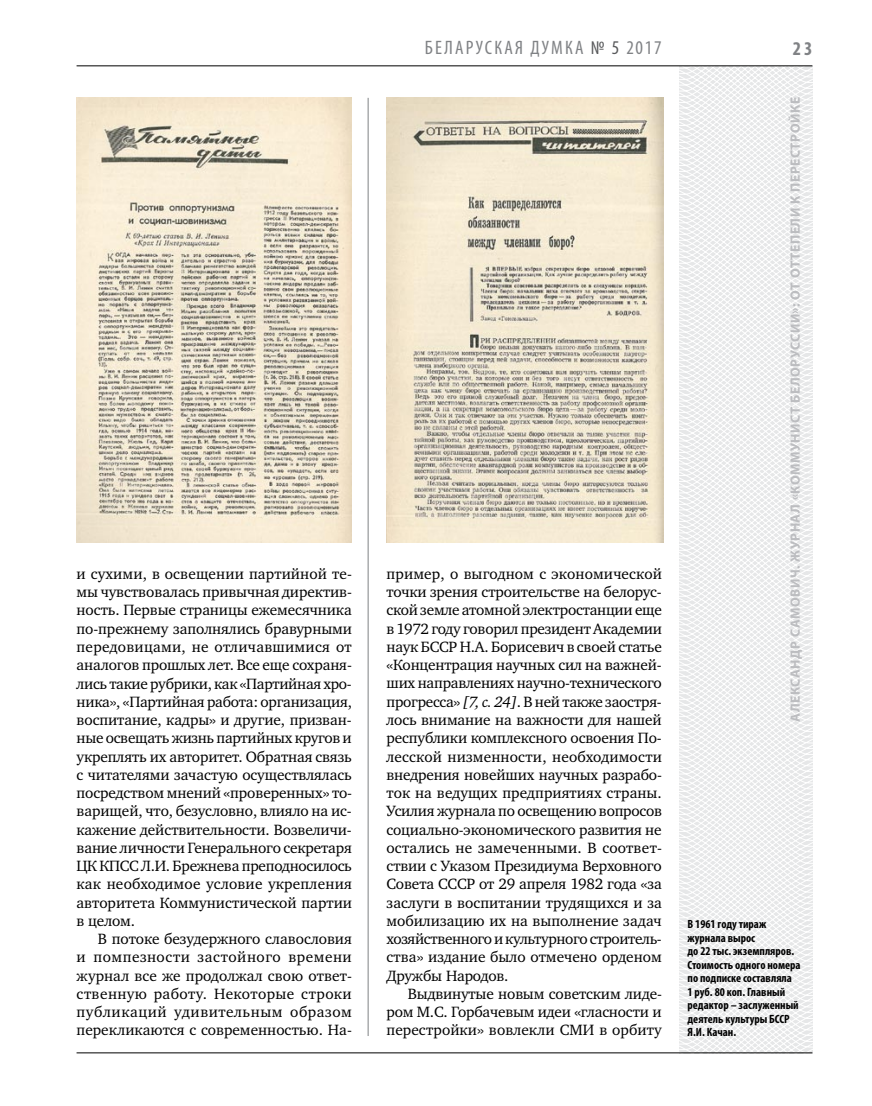
<style>
.page{position:relative;width:872px;height:1106px;background:#fff}
.page>*{position:absolute;margin:0;border:0;box-sizing:border-box;transform-origin:0 0}
.t1{font:condensed 19.5px "Myriad Pro";letter-spacing:.09em;color:#808285}
.t2{font:700 condensed 19.5px "Myriad Pro";color:#808285}
.t3{font:15.3px/18.3px "Charter C";color:#000;text-align:justify}
.t4{font:700 13.5px "Myriad Pro";letter-spacing:.04em;color:#bcbdc0}
.t5{font:700 condensed 12px/13.5px "Myriad Pro";color:#000}
.s1{color:#58595b}
.s2{font-style:italic}
</style>
<div class="page">
<hr style="left:368px;top:98px;width:1px;height:938px;background:#808285">
<svg style="left:621px;top:65px;width:192px;height:989px"></svg>
<hr style="left:77px;top:65px;width:735px;height:1px;background:#000">
<hr style="left:77px;top:1052px;width:735px;height:1px;background:#000">
<img style="left:77px;top:97px;width:275px;height:445px">
<img style="left:386px;top:97px;width:277px;height:445px">
<p class="t3" style="left:77px;top:565px;width:277px">и сухими, в освещении партийной те&shy;мы чувствовалась привычная директив&shy;ность. Первые страницы ежемесячника по-прежнему заполнялись бравурными передовицами, не отличавшимися от аналогов прошлых лет. Все еще сохраня&shy;лись такие рубрики, как «Партийная хро&shy;ника», «Партийная работа: организация, воспитание, кадры» и другие, призван&shy;ные освещать жизнь партийных кругов и укреплять их авторитет. Обратная связь с читателями зачастую осуществлялась посредством мнений «проверенных» то&shy;варищей, что, безусловно, влияло на ис&shy;кажение действительности. Возвеличи&shy;вание личности Генерального секретаря ЦК КПСС Л.И. Брежнева преподносилось как необходимое условие укрепления авторитета Коммунистической партии в целом.</p>
<p class="t3" style="left:77px;top:930px;width:277px;text-indent:21px">В потоке безудержного славословия и помпезности застойного времени журнал все же продолжал свою ответ&shy;ственную работу. Некоторые строки публикаций удивительным образом перекликаются с современностью. На-</p>
<p class="t1" style="left:425px;top:36px;width:21px">БЕЛАРУСКАЯ</p>
<p class="t1" style="left:530px;top:36px;width:23px">ДУМКА</p>
<p class="t1" style="left:591px;top:36px;width:72px"><span class="s1">№ 5</span> 2017</p>
<p class="t2" style="left:793px;top:37px;width:21px">23</p>
<p class="t3" style="left:386px;top:564px;width:277px">пример, о выгодном с экономической точки зрения строительстве на белорус&shy;ской земле атомной электростанции еще в 1972 году говорил президент Академии наук БССР Н.А. Борисевич в своей статье «Концентрация научных сил на важней&shy;ших направлениях научно-технического прогресса» <span class="s2">[7, с. 24]</span>. В ней также заостря&shy;лось внимание на важности для нашей республики комплексного освоения По&shy;лесской низменности, необходимости внедрения новейших научных разрабо&shy;ток на ведущих предприятиях страны.<br>Усилия журнала по освещению вопросов социально-экономического развития не остались не замеченными. В соответ&shy;ствии с Указом Президиума Верховного Совета СССР от 29 апреля 1982 года «за заслуги в воспитании трудящихся и за мобилизацию их на выполнение задач хозяйственного и культурного строитель&shy;ства» издание было отмечено орденом Дружбы Народов.</p>
<p class="t3" style="left:386px;top:984px;width:277px;text-indent:21px">Выдвинутые новым советским лиде&shy;ром М.С. Горбачевым идеи «гласности и перестройки» вовлекли СМИ в орбиту</p>
<p class="t4" style="left:786px;top:721px;width:626px;rotate:-90deg">Александр САМОВИЧ. Журнал «Коммунист Белоруссии»: от оттепели к перестройке</p>
<p class="t5" style="left:687px;top:917px;width:115px">В 1961 году тираж журнала вырос<br>до 22 тыс. экземпляров.<br>Стоимость одного номера по подписке составляла<br>1 руб. 80 коп. Главный редактор – заслуженный деятель культуры БССР<br>Я.И. Качан.</p>
</div>
